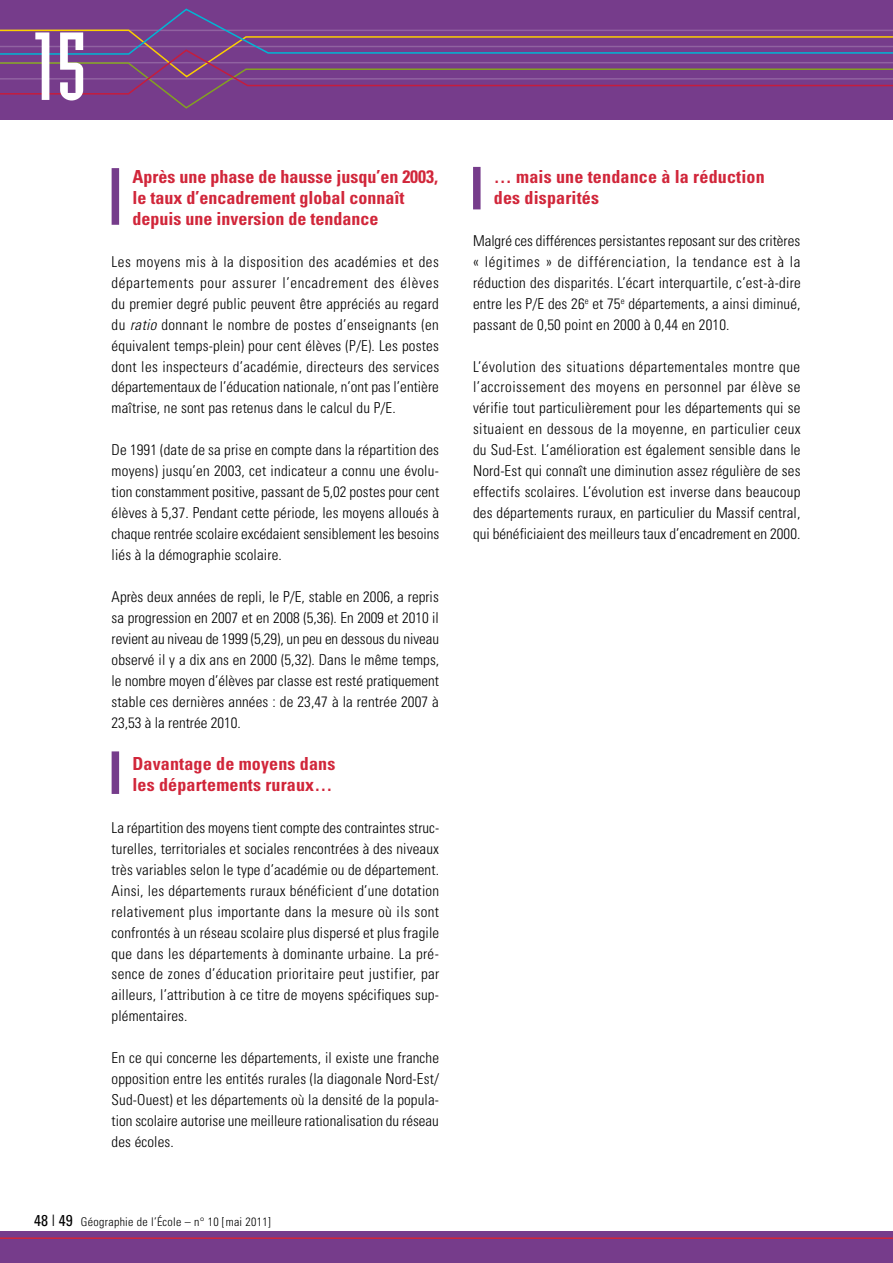
<style>
.page{position:relative;width:893px;height:1263px;background:#fff}
.page>*{position:absolute;margin:0;border:0;box-sizing:border-box;transform-origin:0 0}
.t1{font:94.5px "Industria Solid";color:#fff;scale:1.1 1}
.t2{font:700 condensed 18px/21px "Univers";color:#d1263a}
.t3{font:300 condensed 15px/21px "Univers";letter-spacing:.01em;color:#000;text-align:justify}
.t4{font:300 condensed 12px "Univers";letter-spacing:.025em;color:#000}
.s1{font-style:italic}
.s2{font-weight:400;font-size:15.75px}
</style>
<div class="page">
<div style="left:0;top:0;width:893px;height:119px;background:#763c8b"></div>
<svg style="left:0;top:8px;width:893px;height:101px"></svg>
<div style="left:0;top:1231px;width:893px;height:32px;background:#763c8b"></div>
<hr style="left:0;top:1237px;width:893px;height:2px;background:#d1263a">
<div style="left:112px;top:168px;width:7px;height:57px;background:#763c8b"></div>
<div style="left:112px;top:751px;width:7px;height:43px;background:#763c8b"></div>
<div style="left:473px;top:167px;width:8px;height:42px;background:#763c8b"></div>
<h1 class="t1" style="left:34px;top:15px;width:50px">15</h1>
<p class="t2" style="left:132px;top:166px;width:307px">Après une phase de hausse jusqu’en 2003, le taux d’encadrement global connaît depuis une inversion de tendance</p>
<p class="t3" style="left:112px;top:251px;width:329px">Les moyens mis à la disposition des académies et des départements pour assurer l’encadrement des élèves du premier degré public peuvent être appréciés au regard du <span class="s1">ratio</span> donnant le nombre de postes d’enseignants (en équivalent temps-plein) pour cent élèves (P/E). Les postes dont les inspecteurs d’académie, directeurs des services départementaux de l’éducation nationale, n’ont pas l’entière maîtrise, ne sont pas retenus dans le calcul du P/E.</p>
<p class="t3" style="left:112px;top:439px;width:329px">De 1991 (date de sa prise en compte dans la répartition des moyens) jusqu’en 2003, cet indicateur a connu une évolu&shy;tion constamment positive, passant de 5,02 postes pour cent élèves à 5,37. Pendant cette période, les moyens alloués à chaque rentrée scolaire excédaient sensiblement les besoins liés à la démographie scolaire.</p>
<p class="t3" style="left:112px;top:586px;width:329px">Après deux années de repli, le P/E, stable en 2006, a repris sa progression en 2007 et en 2008 (5,36). En 2009 et 2010 il revient au niveau de 1999 (5,29), un peu en dessous du niveau observé il y a dix ans en 2000 (5,32). Dans le même temps, le nombre moyen d’élèves par classe est resté pratiquement stable ces dernières années : de 23,47 à la rentrée 2007 à 23,53 à la rentrée 2010.</p>
<p class="t2" style="left:132px;top:753px;width:205px">Davantage de moyens dans les départements ruraux…</p>
<p class="t3" style="left:112px;top:817px;width:329px">La répartition des moyens tient compte des contraintes struc&shy;turelles, territoriales et sociales rencontrées à des niveaux très variables selon le type d’académie ou de département.<br>Ainsi, les départements ruraux bénéficient d’une dotation relativement plus importante dans la mesure où ils sont confrontés à un réseau scolaire plus dispersé et plus fragile que dans les départements à dominante urbaine. La pré&shy;sence de zones d’éducation prioritaire peut justifier, par ailleurs, l’attribution à ce titre de moyens spécifiques sup&shy;plémentaires.</p>
<p class="t3" style="left:112px;top:1047px;width:329px">En ce qui concerne les départements, il existe une franche opposition entre les entités rurales (la diagonale Nord-Est/ Sud-Ouest) et les départements où la densité de la popula&shy;tion scolaire autorise une meilleure rationalisation du réseau des écoles.</p>
<p class="t4" style="left:34px;top:1214px;width:238px"><span class="s2">48 | 49</span> Géographie de l’école – n° 10 [mai 2011]</p>
<p class="t2" style="left:494px;top:166px;width:272px">… mais une tendance à la réduction des disparités</p>
<p class="t3" style="left:473px;top:230px;width:329px">Malgré ces différences persistantes reposant sur des critères « légitimes » de différenciation, la tendance est à la réduction des disparités. L’écart interquartile, c’est-à-dire entre les P/E des 26<sup>e</sup> et 75<sup>e</sup> départements, a ainsi diminué, passant de 0,50 point en 2000 à 0,44 en 2010.</p>
<p class="t3" style="left:473px;top:355px;width:329px">L’évolution des situations départementales montre que l’accroissement des moyens en personnel par élève se vérifie tout particulièrement pour les départements qui se situaient en dessous de la moyenne, en particulier ceux du Sud-Est. L’amélioration est également sensible dans le Nord-Est qui connaît une diminution assez régulière de ses effectifs scolaires. L’évolution est inverse dans beaucoup des départements ruraux, en particulier du Massif central, qui bénéficiaient des meilleurs taux d’encadrement en 2000.</p>
</div>
